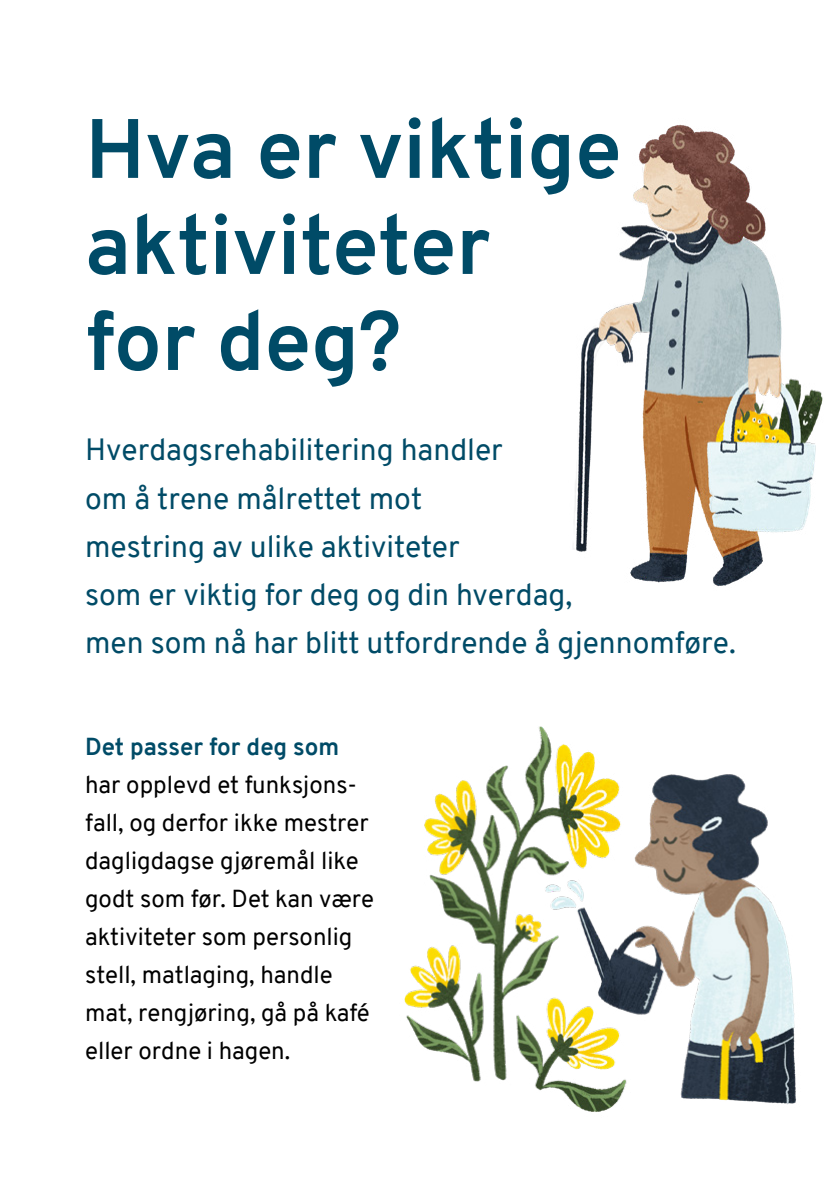
<style>
.page{position:relative;width:840px;height:1191px;background:#fff}
.page>*{position:absolute;margin:0;border:0;box-sizing:border-box;transform-origin:0 0}
.t1{font:700 84px/96px "Overpass";color:#004b67}
.t2{font:30px/48px "Overpass";color:#004b67}
.t3{font:24px/38px "Overpass";color:#000}
.t4{font:700 24px "Overpass";color:#004b67}
</style>
<div class="page">
<img style="left:404px;top:726px;width:392px;height:386px">
<img style="left:573px;top:124px;width:250px;height:463px">
<h1 class="t1" style="left:85px;top:101px;width:538px">Hva er viktige aktiviteter for deg?</h1>
<p class="t2" style="left:85px;top:426px;width:652px">Hverdagsrehabilitering handler<br>om å trene målrettet mot<br>mestring av ulike aktiviteter<br>som er viktig for deg og din hverdag,<br>men som nå har blitt utfordrende å gjennomføre.</p>
<p class="t4" style="left:85px;top:729px;width:255px">Det passer for deg som</p>
<p class="t3" style="left:85px;top:766px;width:290px">har opplevd et funksjons&shy;fall, og derfor ikke mestrer dagligdagse gjøremål like godt som før. Det kan være aktiviteter som personlig stell, matlaging, handle mat, rengjøring, gå på kafé eller ordne i hagen.</p>
</div>
